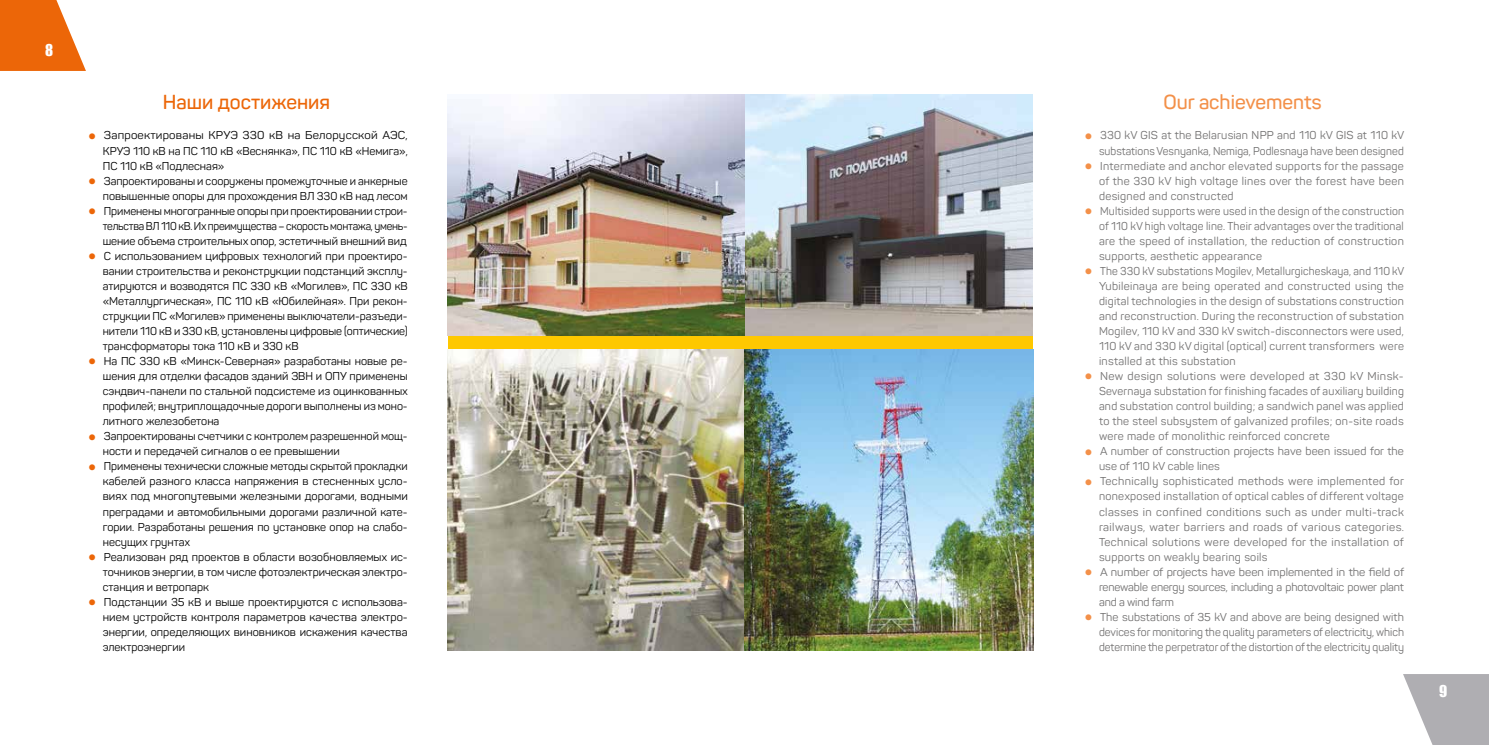
<style>
.page{position:relative;width:1489px;height:745px;background:#fff}
.page>*{position:absolute;margin:0;border:0;box-sizing:border-box;transform-origin:0 0}
.t1{font:600 20px "Panton";color:#f39049}
.t2{font:600 20px "Panton";color:#ec6608}
.t3{font:15px "Impact";color:#fff}
.t4{font:11.25px/15px "Panton";color:#000;text-align:justify}
.t5{font:11.25px/15px "Panton";letter-spacing:.02em;color:#706f6f;text-align:justify}
.t6{font:11.25px/15px "Panton";letter-spacing:.02em;color:#706f6f;text-align:justify;scale:.95 1}
.t7{font:11.25px/15px "Panton";letter-spacing:.02em;color:#706f6f;text-align:justify;scale:.96 1}
.t8{font:11.25px/15px "Panton";letter-spacing:.02em;color:#706f6f;text-align:justify;scale:1.04 1}
.t9{font:11.25px/15px "Panton";color:#000;text-align:justify;scale:1.05 1}
.s1{color:#ec6608}
.s2{color:#f39049}
</style>
<div class="page">
<svg style="left:0;top:0;width:86px;height:71px"></svg>
<svg style="left:1403px;top:674px;width:85px;height:70px"></svg>
<div style="left:448px;top:334px;width:584px;height:15px;background:#fec800"></div>
<img style="left:448px;top:349px;width:585px;height:301px">
<img style="left:448px;top:94px;width:584px;height:241px">
<h2 class="t3" style="left:45px;top:39px;width:10px">8</h2>
<h1 class="t2" style="left:163px;top:90px;width:169px">Наши достижения</h1>
<p class="t9" style="left:103px;top:128px;width:292px;text-indent:-14px"><span class="s1">•</span> Запроектированы КРУЭ 330 кВ на Белорусской АЭС, КРУЭ 110 кВ на ПС 110 кВ «Веснянка», ПС 110 кВ «Немига», ПС 110 кВ «Подлесная»</p>
<p class="t4" style="left:89px;top:173px;width:320px;text-align:right"><span class="s1">•</span> Запроектированы и сооружены промежуточные и анкерные повышенные опоры для прохождения ВЛ 330 кВ над лесом</p>
<p class="t4" style="left:103px;top:203px;width:306px;text-indent:-14px"><span class="s1">•</span> Применены многогранные опоры при проектировании строи&shy;тельства ВЛ 110 кВ. Их преимущества – скорость монтажа, умень&shy;шение объема строительных опор, эстетичный внешний вид</p>
<p class="t4" style="left:103px;top:248px;width:306px;text-indent:-14px"><span class="s1">•</span> С использованием цифровых технологий при проектиро&shy;вании строительства и реконструкции подстанций эксплу&shy;атируются и возводятся ПС 330 кВ «Могилев», ПС 330 кВ «Металлургическая», ПС 110 кВ «Юбилейная». При рекон&shy;струкции ПС «Могилев» применены выключатели-разъеди&shy;нители 110 кВ и 330 кВ, установлены цифровые (оптические) трансформаторы тока 110 кВ и 330 кВ</p>
<p class="t4" style="left:103px;top:353px;width:306px;text-indent:-14px"><span class="s1">•</span> На ПС 330 кВ «Минск-Северная» разработаны новые ре&shy;шения для отделки фасадов зданий ЗВН и ОПУ применены сэндвич-панели по стальной подсистеме из оцинкованных профилей; внутриплощадочные дороги выполнены из моно&shy;литного железобетона</p>
<p class="t4" style="left:103px;top:428px;width:306px;text-indent:-14px"><span class="s1">•</span> Запроектированы счетчики с контролем разрешенной мощ&shy;ности и передачей сигналов о ее превышении</p>
<p class="t4" style="left:103px;top:458px;width:306px;text-indent:-14px"><span class="s1">•</span> Применены технически сложные методы скрытой прокладки кабелей разного класса напряжения в стесненных усло&shy;виях под многопутевыми железными дорогами, водными преградами и автомобильными дорогами различной кате&shy;гории. Разработаны решения по установке опор на слабо&shy;несущих грунтах</p>
<p class="t4" style="left:103px;top:549px;width:306px;text-indent:-14px"><span class="s1">•</span> Реализован ряд проектов в области возобновляемых ис&shy;точников энергии, в том числе фотоэлектрическая электро&shy;станция и ветропарк</p>
<p class="t4" style="left:103px;top:594px;width:306px;text-indent:-14px"><span class="s1">•</span> Подстанции 35 кВ и выше проектируются с использова&shy;нием устройств контроля параметров качества электро&shy;энергии, определяющих виновников искажения качества электроэнергии</p>
<h1 class="t1" style="left:1163px;top:90px;width:159px">Our achievements</h1>
<p class="t5" style="left:1084px;top:128px;width:321px;text-align:right"><span class="s2">•</span> 330 kV GIS at the Belarusian NPP and 110 kV GIS at 110 kV substations Vesnyanka, Nemiga, Podlesnaya have been designed</p>
<p class="t5" style="left:1098px;top:158px;width:306px;text-indent:-14px"><span class="s2">•</span> Intermediate and anchor elevated supports for the passage of the 330 kV high voltage lines over the forest have been designed and constructed</p>
<p class="t7" style="left:1098px;top:203px;width:319px;text-indent:-14px"><span class="s2">•</span> Multisided supports were used in the design of the construction of 110 kV high voltage line. Their advantages over the traditional are the speed of installation, the reduction of construction supports, aesthetic appearance</p>
<p class="t6" style="left:1098px;top:263px;width:323px;text-indent:-14px"><span class="s2">•</span> The 330 kV substations Mogilev, Metallurgicheskaya, and 110 kV Yubileinaya are being operated and constructed using the digital technologies in the design of substations construction and reconstruction. During the reconstruction of substation Mogilev, 110 kV and 330 kV switch-disconnectors were used, 110 kV and 330 kV digital (optical) current transformers were installed at this substation</p>
<p class="t5" style="left:1098px;top:368px;width:306px;text-indent:-14px"><span class="s2">•</span> New design solutions were developed at 330 kV Minsk-Severnaya substation for finishing facades of auxiliary building and substation control building; a sandwich panel was applied to the steel subsystem of galvanized profiles; on-site roads were made of monolithic reinforced concrete</p>
<p class="t5" style="left:1098px;top:443px;width:306px;text-indent:-14px"><span class="s2">•</span> A number of construction projects have been issued for the use of 110 kV cable lines</p>
<p class="t5" style="left:1098px;top:473px;width:306px;text-indent:-14px"><span class="s2">•</span> Technically sophisticated methods were implemented for nonexposed installation of optical cables of different voltage classes in confined conditions such as under multi-track railways, water barriers and roads of various categories.<br>Technical solutions were developed for the installation of supports on weakly bearing soils</p>
<p class="t8" style="left:1098px;top:564px;width:295px;text-indent:-14px"><span class="s2">•</span> A number of projects have been implemented in the field of renewable energy sources, including a photovoltaic power plant and a wind farm</p>
<p class="t5" style="left:1098px;top:609px;width:306px;text-indent:-14px"><span class="s2">•</span> The substations of 35 kV and above are being designed with devices for monitoring the quality parameters of electricity, which determine the perpetrator of the distortion of the electricity quality</p>
<h2 class="t3" style="left:1438px;top:679px;width:10px">9</h2>
</div>
